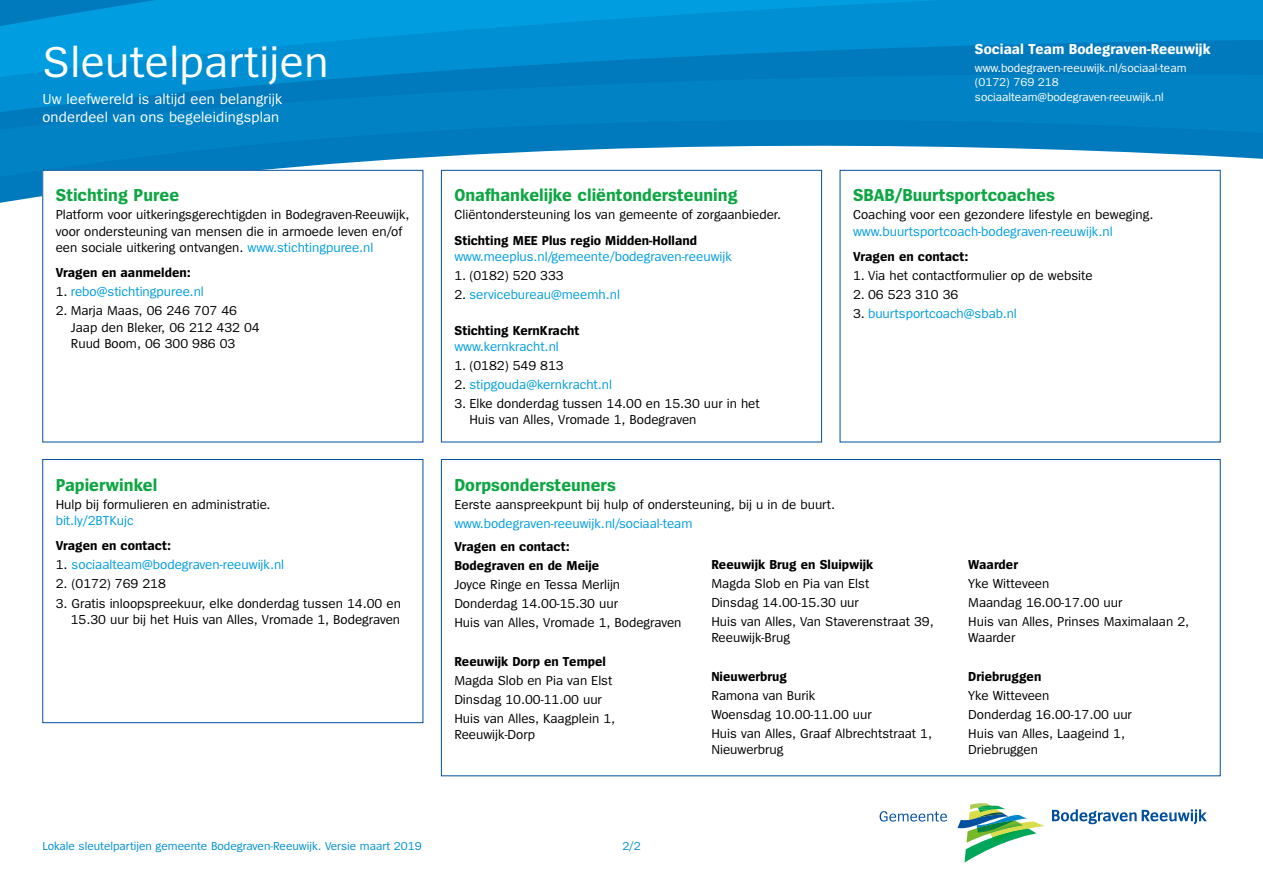
<style>
.page{position:relative;width:1263px;height:893px;background:#fff}
.page>*{position:absolute;margin:0;border:0;box-sizing:border-box;transform-origin:0 0}
.t1{font:45px "Spiegel";letter-spacing:.01em;color:#fff}
.t2{font:700 18px "Spiegel";color:#0da642}
.t3{font:15px/18px "Spiegel";letter-spacing:.01em;color:#fff}
.t4{font:700 15px "Spiegel";color:#fff}
.t5{font:13.5px/19.2px "Spiegel";color:#000}
.t6{font:13.5px "Spiegel";color:#009ee0}
.t7{font:700 13.5px/19.2px "Spiegel";color:#000}
.t8{font:12px/14.4px "Spiegel";color:#fff}
.t9{font:12px "Spiegel";color:#008fd2}
.s1{color:#009ee0}
.s2{color:#000}
</style>
<div class="page">
<svg style="left:0;top:158px;width:1263px;height:60px"></svg>
<svg style="left:0;top:141px;width:1263px;height:17px;fill:#007fc0"></svg>
<div style="left:0;top:107px;width:1263px;height:34px;background:#0082c4"></div>
<svg style="left:0;top:0;width:1263px;height:107px;background:#008bcd"></svg>
<svg style="left:957px;top:803px;width:87px;height:60px"></svg>
<svg style="left:879px;top:811px;width:68px;height:10px"></svg>
<svg style="left:1052px;top:809px;width:155px;height:15px"></svg>
<div style="left:43px;top:170px;width:380px;height:272px;background:#fff"></div>
<div style="left:441px;top:170px;width:380px;height:272px;background:#fff"></div>
<div style="left:441px;top:170px;width:381px;height:272px;border:1px solid #004f9f"></div>
<div style="left:840px;top:170px;width:380px;height:272px;background:#fff"></div>
<div style="left:43px;top:459px;width:380px;height:264px;border:1px solid #004f9f"></div>
<h1 class="t1" style="left:43px;top:40px;width:288px">Sleutelpartijen</h1>
<p class="t3" style="left:43px;top:91px;width:241px">Uw leefwereld is altijd een belangrijk onderdeel van ons begeleidingsplan</p>
<h2 class="t2" style="left:56px;top:186px;width:125px">Stichting Puree</h2>
<p class="t5" style="left:56px;top:207px;width:355px;line-height:16.2px">Platform voor uitkeringsgerechtigden in Bodegraven-Reeuwijk, voor ondersteuning van mensen die in armoede leven en/of een sociale uitkering ontvangen. <span class="s1">www.stichtingpuree.nl</span></p>
<p class="t7" style="left:56px;top:263px;width:137px">Vragen en aanmelden:</p>
<p class="t6" style="left:56px;top:285px;width:150px"><span class="s2">1.</span> rebo@stichtingpuree.nl</p>
<p class="t5" style="left:71px;top:303px;width:190px;line-height:16.2px;text-indent:-15px">2. Marja Maas, 06 246 707 46<br>Jaap den Bleker, 06 212 432 04<br>Ruud Boom, 06 300 986 03</p>
<h2 class="t2" style="left:56px;top:476px;width:103px">Papierwinkel</h2>
<p class="t5" style="left:56px;top:495px;width:216px">Hulp bij formulieren en administratie.</p>
<p class="t6" style="left:56px;top:513px;width:79px">bit.ly/2BTKujc</p>
<p class="t7" style="left:56px;top:536px;width:117px">Vragen en contact:</p>
<p class="t6" style="left:56px;top:558px;width:230px"><span class="s2">1.</span> sociaalteam@bodegraven-reeuwijk.nl</p>
<p class="t5" style="left:56px;top:575px;width:112px">2. (0172) 769 218</p>
<p class="t5" style="left:56px;top:595px;width:347px;line-height:16.2px;text-align:right">3. Gratis inloopspreekuur, elke donderdag tussen 14.00 en<br>15.30 uur bij het Huis van Alles, Vromade 1, Bodegraven</p>
<p class="t4" style="left:975px;top:42px;width:237px">Sociaal Team Bodegraven-Reeuwijk</p>
<p class="t8" style="left:975px;top:61px;width:213px">www.bodegraven-reeuwijk.nl/sociaal-team (0172) 769 218 sociaalteam@bodegraven-reeuwijk.nl</p>
<h2 class="t2" style="left:454px;top:186px;width:285px">Onafhankelijke cliëntondersteuning</h2>
<p class="t5" style="left:454px;top:206px;width:328px">Cliëntondersteuning los van gemeente of zorgaanbieder.</p>
<p class="t7" style="left:454px;top:231px;width:244px">Stichting MEE Plus regio Midden-Holland</p>
<p class="t6" style="left:454px;top:250px;width:279px">www.meeplus.nl/gemeente/bodegraven-reeuwijk</p>
<p class="t5" style="left:454px;top:266px;width:111px">1. (0182) 520 333</p>
<p class="t6" style="left:454px;top:288px;width:167px"><span class="s2">2.</span> servicebureau@meemh.nl</p>
<p class="t7" style="left:454px;top:321px;width:127px">Stichting KernKracht</p>
<p class="t6" style="left:454px;top:339px;width:106px">www.kernkracht.nl</p>
<p class="t5" style="left:454px;top:356px;width:111px">1. (0182) 549 813</p>
<p class="t6" style="left:454px;top:378px;width:159px"><span class="s2">2.</span> stipgouda@kernkracht.nl</p>
<p class="t5" style="left:469px;top:396px;width:292px;line-height:16.2px;text-indent:-15px">3. Elke donderdag tussen 14.00 en 15.30 uur in het<br>Huis van Alles, Vromade 1, Bodegraven</p>
<h2 class="t2" style="left:853px;top:186px;width:204px">SBAB/Buurtsportcoaches</h2>
<p class="t5" style="left:853px;top:206px;width:302px">Coaching voor een gezondere lifestyle en beweging.</p>
<p class="t6" style="left:853px;top:224px;width:261px">www.buurtsportcoach-bodegraven-reeuwijk.nl</p>
<p class="t7" style="left:853px;top:247px;width:117px">Vragen en contact:</p>
<p class="t5" style="left:853px;top:266px;width:241px">1. Via het contactformulier op de website</p>
<p class="t5" style="left:853px;top:285px;width:107px">2. 06 523 310 36</p>
<p class="t6" style="left:853px;top:307px;width:165px"><span class="s2">3.</span> buurtsportcoach@sbab.nl</p>
<h2 class="t2" style="left:454px;top:476px;width:163px">Dorpsondersteuners</h2>
<p class="t5" style="left:454px;top:495px;width:382px">Eerste aanspreekpunt bij hulp of ondersteuning, bij u in de buurt.</p>
<p class="t6" style="left:454px;top:516px;width:240px">www.bodegraven-reeuwijk.nl/sociaal-team</p>
<p class="t7" style="left:454px;top:537px;width:146px">Vragen en contact:<br>Bodegraven en de Meije</p>
<p class="t5" style="left:454px;top:575px;width:229px">Joyce Ringe en Tessa Merlijn<br>Donderdag 14.00-15.30 uur<br>Huis van Alles, Vromade 1, Bodegraven</p>
<p class="t7" style="left:454px;top:652px;width:153px">Reeuwijk Dorp en Tempel</p>
<p class="t5" style="left:454px;top:671px;width:162px">Magda Slob en Pia van Elst<br>Dinsdag 10.00-11.00 uur<br>Huis van Alles, Kaagplein 1,</p>
<p class="t5" style="left:454px;top:726px;width:82px">Reeuwijk-Dorp</p>
<p class="t7" style="left:711px;top:555px;width:164px">Reeuwijk Brug en Sluipwijk</p>
<p class="t5" style="left:711px;top:574px;width:224px">Magda Slob en Pia van Elst<br>Dinsdag 14.00-15.30 uur<br>Huis van Alles, Van Staverenstraat 39,</p>
<p class="t5" style="left:711px;top:629px;width:80px">Reeuwijk-Brug</p>
<p class="t7" style="left:711px;top:667px;width:77px">Nieuwerbrug</p>
<p class="t5" style="left:711px;top:686px;width:222px">Ramona van Burik<br>Woensdag 10.00-11.00 uur<br>Huis van Alles, Graaf Albrechtstraat 1,</p>
<p class="t5" style="left:711px;top:741px;width:74px">Nieuwerbrug</p>
<p class="t7" style="left:968px;top:555px;width:51px">Waarder</p>
<p class="t5" style="left:968px;top:574px;width:222px">Yke Witteveen<br>Maandag 16.00-17.00 uur<br>Huis van Alles, Prinses Maximalaan 2,</p>
<p class="t5" style="left:968px;top:629px;width:49px">Waarder</p>
<p class="t7" style="left:968px;top:667px;width:75px">Driebruggen</p>
<p class="t5" style="left:968px;top:686px;width:165px">Yke Witteveen<br>Donderdag 16.00-17.00 uur<br>Huis van Alles, Laageind 1,</p>
<p class="t5" style="left:968px;top:741px;width:71px">Driebruggen</p>
<p class="t9" style="left:43px;top:840px;width:381px">Lokale sleutelpartijen gemeente Bodegraven-Reeuwijk. Versie maart 2019</p>
<p class="t9" style="left:622px;top:840px;width:20px">2/2</p>
</div>
